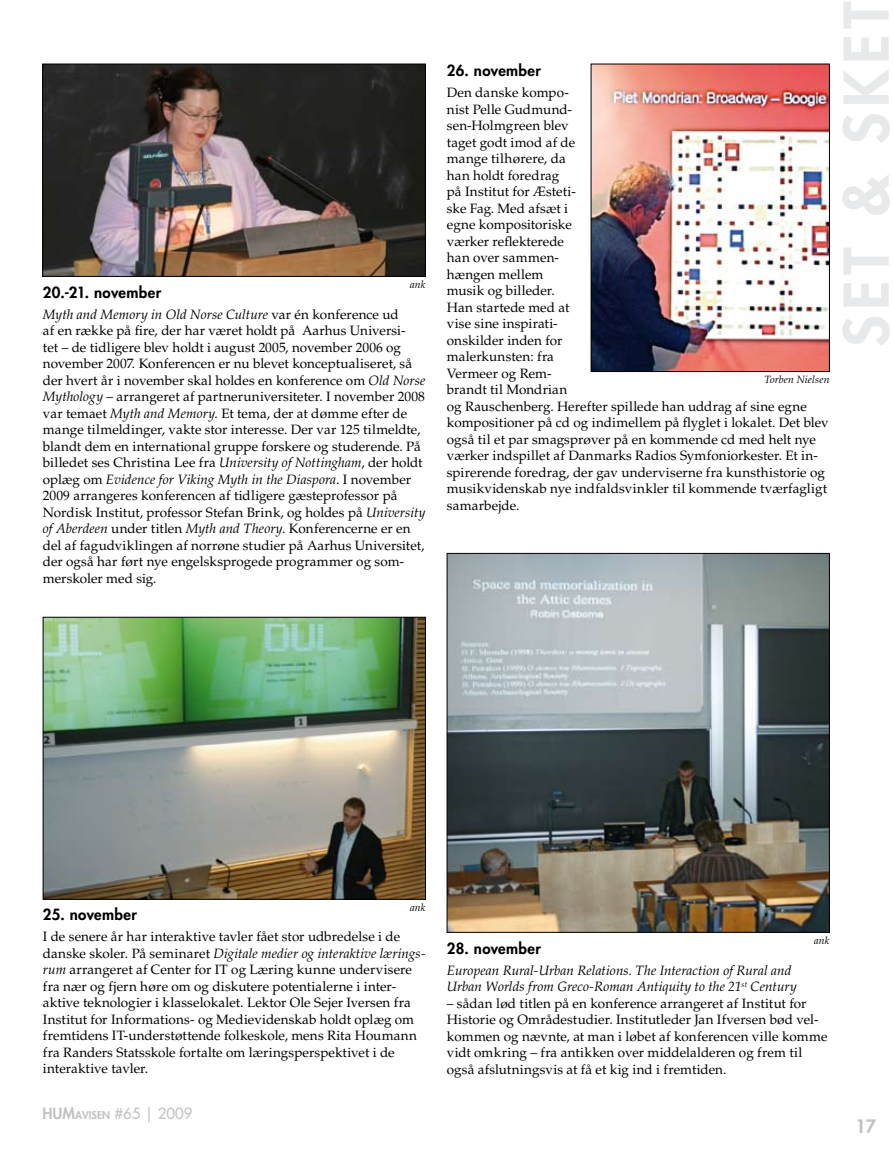
<style>
.page{position:relative;width:893px;height:1149px;background:#fff}
.page>*{position:absolute;margin:0;border:0;box-sizing:border-box;transform-origin:0 0}
.t1{font:800 60px "Futura Std";letter-spacing:.095em;color:#e8e9ea}
.t2{font:800 18px "Futura Std";color:#c3c2c1}
.t3{font:800 15px "Futura Std";letter-spacing:.025em;color:#000}
.t4{font:500 15px "Futura Std";color:#c3c2c1}
.t5{font:13.5px/16.5px "Palatino LT Std";letter-spacing:.005em;color:#000}
.t6{font:italic 13.5px/16.5px "Palatino LT Std";color:#000}
.t7{font:italic 10.5px "Palatino LT Std";letter-spacing:.01em;color:#000}
.t8{font:800 10.5px "Futura Std";color:#c3c2c1}
.s1{font-style:italic}
.s2{font-size:15px}
</style>
<div class="page">
<img style="left:45px;top:66px;width:379px;height:208px">
<div style="left:43px;top:64px;width:383px;height:212px;border:1px solid #000"></div>
<img style="left:449px;top:555px;width:379px;height:375px">
<div style="left:447px;top:553px;width:383px;height:379px;border:1px solid #000"></div>
<img style="left:45px;top:619px;width:379px;height:278px">
<div style="left:43px;top:617px;width:383px;height:282px;border:1px solid #000"></div>
<img style="left:593px;top:66px;width:235px;height:303px">
<div style="left:591px;top:64px;width:239px;height:307px;border:1px solid #000"></div>
<p class="t7" style="left:410px;top:279px;width:17px">ank</p>
<p class="t3" style="left:43px;top:282px;width:120px">20.-21. november</p>
<p class="t5" style="left:43px;top:306px;width:384px"><span class="s1">Myth and Memory in Old Norse Culture</span> var én konference ud<br>af en række på fire, der har været holdt på Aarhus Universi-<br>tet – de tidligere blev holdt i august 2005, november 2006 og november 2007. Konferencen er nu blevet konceptualiseret, så der hvert år i november skal holdes en konference om <span class="s1">Old Norse Mythology</span> – arrangeret af partneruniversiteter. I november 2008 var temaet <span class="s1">Myth and Memory</span>. Et tema, der at dømme efter de mange tilmeldinger, vakte stor interesse. Der var 125 tilmeldte, blandt dem en international gruppe forskere og studerende. På billedet ses Christina Lee fra <span class="s1">University of Nottingham</span>, der holdt oplæg om <span class="s1">Evidence for Viking Myth in the Diaspora</span>. I november 2009 arrangeres konferencen af tidligere gæsteprofessor på Nordisk Institut, professor Stefan Brink, og holdes på <span class="s1">University of Aberdeen</span> under titlen <span class="s1">Myth and Theory</span>. Konferencerne er en del af fagudviklingen af norrøne studier på Aarhus Universitet, der også har ført nye engelsksprogede programmer og som&shy;merskoler med sig.</p>
<p class="t3" style="left:447px;top:61px;width:96px">26. november</p>
<p class="t5" style="left:447px;top:85px;width:383px">Den danske kompo-<br>nist Pelle Gudmund-<br>sen-Holmgreen blev<br>taget godt imod af de<br>mange tilhørere, da<br>han holdt foredrag<br>på Institut for Æsteti-<br>ske Fag. Med afsæt i<br>egne kompositoriske<br>værker reflekterede<br>han over sammen-<br>hængen mellem<br>musik og billeder.<br>Han startede med at<br>vise sine inspirati-<br>onskilder inden for<br>malerkunsten: fra<br>Vermeer og Rem-<br>brandt til Mondrian<br>og Rauschenberg. Herefter spillede han uddrag af sine egne kompositioner på cd og indimellem på flyglet i lokalet. Det blev også til et par smagsprøver på en kommende cd med helt nye værker indspillet af Danmarks Radios Symfoniorkester. Et in&shy;spirerende foredrag, der gav underviserne fra kunsthistorie og musikvidenskab nye indfaldsvinkler til kommende tværfagligt samarbejde.</p>
<p class="t7" style="left:764px;top:373px;width:67px">Torben Nielsen</p>
<h1 class="t1" style="left:829px;top:347px;width:347px;rotate:-90deg">SET &amp; SKET</h1>
<p class="t7" style="left:410px;top:901px;width:17px">ank</p>
<p class="t3" style="left:43px;top:905px;width:96px">25. november</p>
<p class="t5" style="left:43px;top:928px;width:384px">I de senere år har interaktive tavler fået stor udbredelse i de danske skoler. På seminaret <span class="s1">Digitale medier og interaktive lærings&shy;rum</span> arrangeret af Center for IT og Læring kunne undervisere fra nær og fjern høre om og diskutere potentialerne i inter&shy;aktive teknologier i klasselokalet. Lektor Ole Sejer Iversen fra Institut for Informations- og Medievidenskab holdt oplæg om fremtidens IT-understøttende folkeskole, mens Rita Houmann fra Randers Statsskole fortalte om læringsperspektivet i de interaktive tavler.</p>
<p class="t3" style="left:447px;top:938px;width:96px">28. november</p>
<p class="t7" style="left:814px;top:934px;width:17px">ank</p>
<p class="t6" style="left:447px;top:961px;width:351px">European Rural-Urban Relations. The Interaction of Rural and<br>Urban Worlds from Greco-Roman Antiquity to the 21<sup>st</sup> Century</p>
<p class="t5" style="left:447px;top:994px;width:382px">– sådan lød titlen på en konference arrangeret af Institut for Historie og Områdestudier. Institutleder Jan Ifversen bød vel&shy;kommen og nævnte, at man i løbet af konferencen ville komme vidt omkring – fra antikken over middelalderen og frem til også afslutningsvis at få et kig ind i fremtiden.</p>
<p class="t8" style="left:43px;top:1107px;width:40px"><span class="s2">HUM</span>AVISEN</p>
<p class="t4" style="left:114px;top:1103px;width:79px">#65 | 2009</p>
<h2 class="t2" style="left:855px;top:1114px;width:22px">17</h2>
</div>
